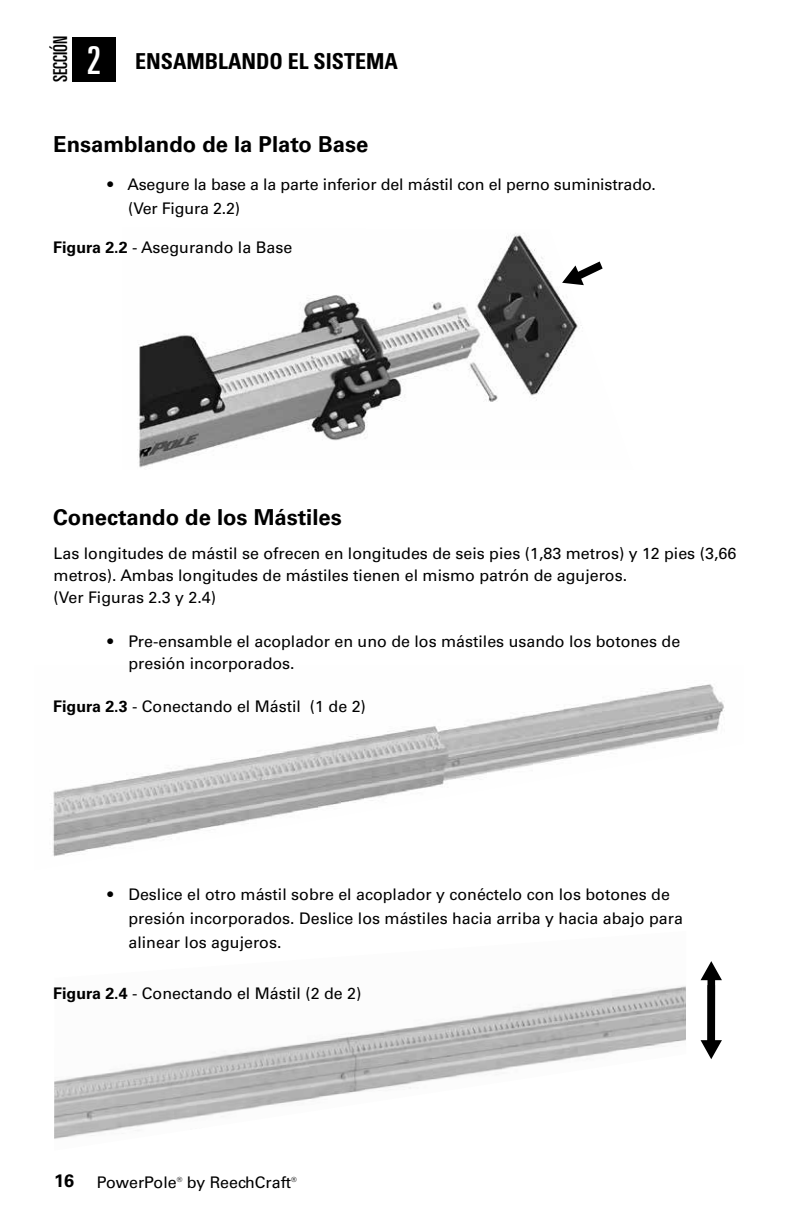
<style>
.page{position:relative;width:792px;height:1224px;background:#fff}
.page>*{position:absolute;margin:0;border:0;box-sizing:border-box;transform-origin:0 0}
.t1{font:ultra-condensed 38.4px "Univers LT Std";color:#fff}
.t2{font:700 22px "Univers LT Std";color:#000}
.t3{font:700 condensed 22px "Univers LT Std";color:#000}
.t4{font:ultra-condensed 19.2px "Univers LT Std";color:#000}
.t5{font:700 18px "Univers LT Std";color:#000}
.t6{font:16px/24px "Univers LT Std";color:#000}
.t7{font:7px "Univers LT Std";color:#000}
.s1{font-weight:700}
</style>
<div class="page">
<div style="left:73px;top:37px;width:43px;height:45px;background:#000"></div>
<img style="left:51px;top:684px;width:674px;height:173px">
<img style="left:54px;top:986px;width:632px;height:153px">
<img style="left:137px;top:233px;width:463px;height:235px">
<svg style="left:701px;top:961px;width:21px;height:98px"></svg>
<svg style="left:562px;top:262px;width:41px;height:23px"></svg>
<p class="t4" style="left:49px;top:82px;width:47px;rotate:-90deg">SECCIÓN</p>
<h1 class="t1" style="left:87px;top:38px;width:16px">2</h1>
<h2 class="t3" style="left:135px;top:48px;width:264px">ENSAMBLANDO EL SISTEMA</h2>
<h2 class="t2" style="left:53px;top:132px;width:316px">Ensamblando de la Plato Base</h2>
<p class="t6" style="left:128px;top:172px;width:529px;text-indent:-21px">• Asegure la base a la parte inferior del mástil con el perno suministrado. (Ver Figura 2.2)</p>
<p class="t6" style="left:53px;top:236px;width:240px"><span class="s1">Figura 2.2</span> - Asegurando la Base</p>
<h2 class="t2" style="left:53px;top:504px;width:290px">Conectando de los Mástiles</h2>
<p class="t6" style="left:54px;top:543px;width:684px;line-height:22px">Las longitudes de mástil se ofrecen en longitudes de seis pies (1,83 metros) y 12 pies (3,66 metros). Ambas longitudes de mástiles tienen el mismo patrón de agujeros.<br>(Ver Figuras 2.3 y 2.4)</p>
<p class="t6" style="left:129px;top:631px;width:553px;line-height:22px;text-indent:-21px">• Pre-ensamble el acoplador en uno de los mástiles usando los botones de presión incorporados.</p>
<p class="t6" style="left:53px;top:695px;width:314px"><span class="s1">Figura 2.3</span> - Conectando el Mástil (1 de 2)</p>
<p class="t6" style="left:129px;top:883px;width:556px;text-indent:-21px">• Deslice el otro mástil sobre el acoplador y conéctelo con los botones de presión incorporados. Deslice los mástiles hacia arriba y hacia abajo para alinear los agujeros.</p>
<p class="t6" style="left:53px;top:982px;width:310px"><span class="s1">Figura 2.4</span> - Conectando el Mástil (2 de 2)</p>
<p class="t5" style="left:54px;top:1170px;width:22px">16</p>
<p class="t6" style="left:97px;top:1171px;width:81px">PowerPole</p>
<p class="t7" style="left:177px;top:1176px;width:7px">®</p>
<p class="t6" style="left:187px;top:1171px;width:106px">by ReechCraft</p>
<p class="t7" style="left:291px;top:1176px;width:7px">®</p>
</div>
